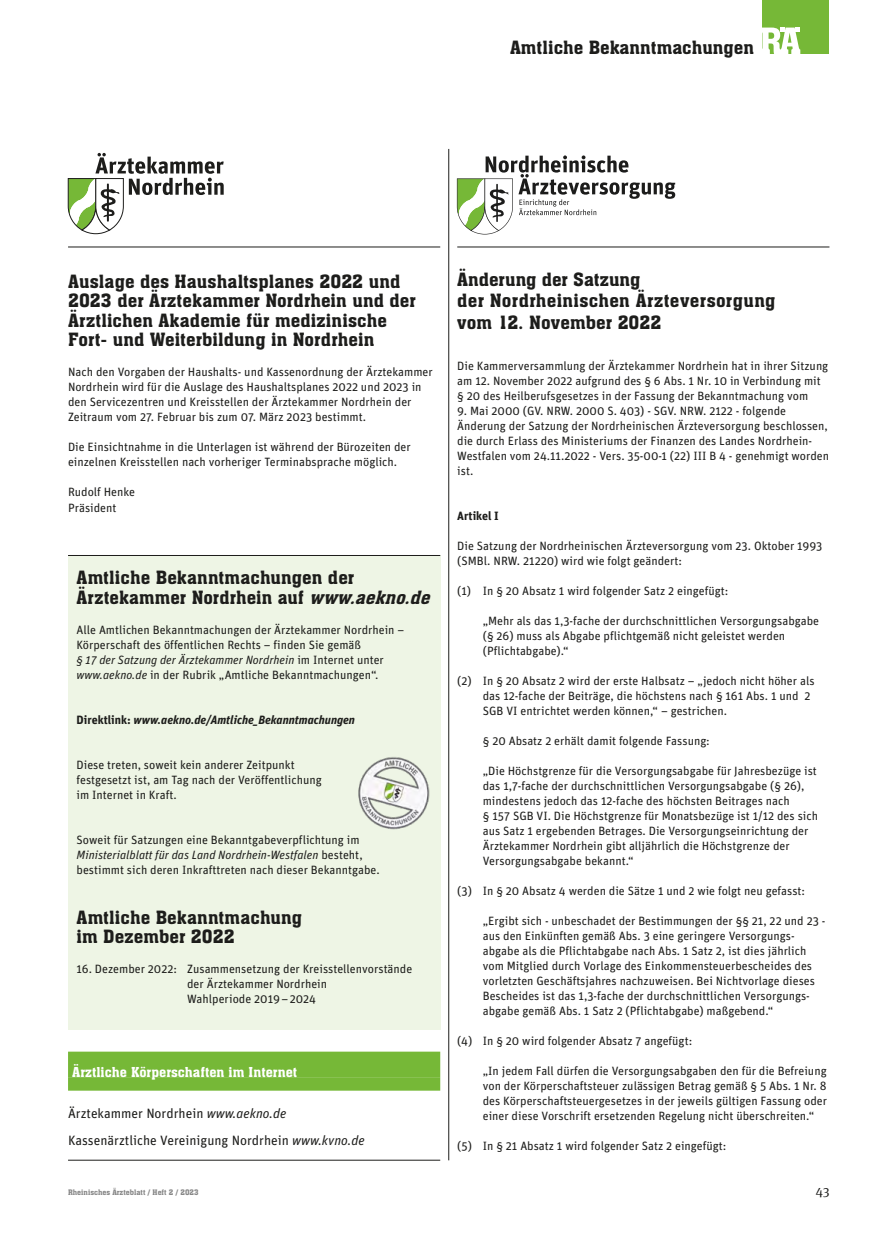
<style>
.page{position:relative;width:872px;height:1234px;background:#fff}
.page>*{position:absolute;margin:0;border:0;box-sizing:border-box;transform-origin:0 0}
.t1{font:18px/19.5px "Aachen BT";letter-spacing:.005em;color:#1d1d1b}
.t2{font:13.5px/27px "Unit Pro";color:#1d1d1b}
.t3{font:13.5px "Aachen BT";color:#fff}
.t4{font:13.5px "Meta Serif Pro";color:#1d1d1b}
.t5{font:12px/15px "Unit Pro";color:#1d1d1b}
.t6{font:italic 700 12px "Unit Pro";color:#1d1d1b}
.t7{font:700 12px "Unit Pro";color:#1d1d1b}
.t8{font:700 7.8px "Unit";letter-spacing:.03em;color:#1d1d1b}
.t9{font:7.5px "Aachen BT";color:#878787}
.s1{font-style:italic}
.s2{font-style:normal}
</style>
<div class="page">
<div style="left:762px;top:0;width:67px;height:54px;background:#76b837"></div>
<svg style="left:762px;top:28px;width:38px;height:26px"></svg>
<svg style="left:67px;top:153px;width:157px;height:81px"></svg>
<hr style="left:107px;top:184px;width:2px;height:37px;background:#1d1d1b">
<div style="left:68px;top:555px;width:372px;height:474px;background:#eef5e5"></div>
<img style="left:358px;top:757px;width:72px;height:73px">
<hr style="left:68px;top:555px;width:372px;height:1px;background:#1d1d1b">
<svg style="left:457px;top:155px;width:218px;height:79px"></svg>
<hr style="left:68px;top:247px;width:372px;height:1px;background:#1d1d1b">
<hr style="left:457px;top:247px;width:372px;height:1px;background:#1d1d1b">
<hr style="left:68px;top:1159px;width:372px;height:1px;background:#1d1d1b">
<div style="left:68px;top:1051px;width:372px;height:25px;background:#76b837"></div>
<div style="left:68px;top:1076px;width:372px;height:14px;background:#76b837"></div>
<hr style="left:448px;top:149px;width:1px;height:1010px;background:#1d1d1b">
<h1 class="t1" style="left:510px;top:37px;width:245px">Amtliche Bekanntmachungen</h1>
<h1 class="t1" style="left:68px;top:271px;width:349px">Auslage des Haushaltsplanes 2022 und 2023 der Ärztekammer Nordrhein und der Ärztlichen Akademie für medizinische Fort- und Weiterbildung in Nordrhein</h1>
<p class="t5" style="left:68px;top:364px;width:366px">Nach den Vorgaben der Haushalts- und Kassenordnung der Ärztekammer Nordrhein wird für die Auslage des Haushaltsplanes 2022 und 2023 in den Servicezentren und Kreisstellen der Ärztekammer Nordrhein der Zeitraum vom 27. Februar bis zum 07. März 2023 bestimmt.</p>
<p class="t5" style="left:68px;top:439px;width:344px">Die Einsichtnahme in die Unterlagen ist während der Bürozeiten der einzelnen Kreisstellen nach vorheriger Terminabsprache möglich.</p>
<p class="t5" style="left:68px;top:484px;width:69px">Rudolf Henke<br>Präsident</p>
<p class="t8" style="left:131px;top:366px;width:69px">öffentlichen Rechts</p>
<h1 class="t1" style="left:77px;top:567px;width:360px">Amtliche Bekanntmachungen der<br>Ärztekammer Nordrhein auf <span class="s1">www.aekno.de</span></h1>
<p class="t5" style="left:77px;top:621px;width:329px">Alle Amtlichen Bekanntmachungen der Ärztekammer Nordrhein – Körperschaft des öffentlichen Rechts – finden Sie gemäß<br><span class="s1">§ 17 der Satzung der Ärztekammer Nordrhein</span> im Internet unter <span class="s1">www.aekno.de</span> in der Rubrik „Amtliche Bekanntmachungen“.</p>
<p class="t6" style="left:77px;top:710px;width:280px"><span class="s2">Direktlink:</span> www.aekno.de/Amtliche_Bekanntmachungen</p>
<p class="t5" style="left:77px;top:756px;width:247px">Diese treten, soweit kein anderer Zeitpunkt festgesetzt ist, am Tag nach der Veröffentlichung im Internet in Kraft.</p>
<p class="t5" style="left:77px;top:831px;width:304px">Soweit für Satzungen eine Bekanntgabeverpflichtung im<br><span class="s1">Ministerialblatt für das Land Nordrhein-Westfalen</span> besteht, bestimmt sich deren Inkrafttreten nach dieser Bekanntgabe.</p>
<h1 class="t1" style="left:77px;top:906px;width:227px">Amtliche Bekanntmachung im Dezember 2022</h1>
<p class="t5" style="left:187px;top:960px;width:227px;text-indent:-111px">16. Dezember 2022: Zusammensetzung der Kreisstellenvorstände der Ärztekammer Nordrhein<br>Wahlperiode 2019–2024</p>
<p class="t3" style="left:72px;top:1063px;width:226px">Ärztliche Körperschaften im Internet</p>
<p class="t2" style="left:68px;top:1098px;width:298px">Ärztekammer Nordrhein <span class="s1">www.aekno.de<br></span>Kassenärztliche Vereinigung Nordrhein <span class="s1">www.kvno.de</span></p>
<h1 class="t1" style="left:457px;top:268px;width:320px;line-height:21.8px">Änderung der Satzung<br>der Nordrheinischen Ärzteversorgung vom 12. November 2022</h1>
<p class="t5" style="left:457px;top:357px;width:372px">Die Kammerversammlung der Ärztekammer Nordrhein hat in ihrer Sitzung am 12. November 2022 aufgrund des § 6 Abs. 1 Nr. 10 in Verbindung mit § 20 des Heilberufsgesetzes in der Fassung der Bekanntmachung vom</p>
<p class="t5" style="left:457px;top:402px;width:373px">9. Mai 2000 (GV. NRW. 2000 S. 403) - SGV. NRW. 2122 - folgende Änderung der Satzung der Nordrheinischen Ärzteversorgung beschlossen, die durch Erlass des Ministeriums der Finanzen des Landes Nordrhein-Westfalen vom 24.11.2022 - Vers. 35-00-1 (22) III B 4 - genehmigt worden ist.</p>
<p class="t7" style="left:457px;top:507px;width:43px">Artikel I</p>
<p class="t5" style="left:457px;top:537px;width:367px">Die Satzung der Nordrheinischen Ärzteversorgung vom 23. Oktober 1993 (SMBl. NRW. 21220) wird wie folgt geändert:</p>
<p class="t5" style="left:457px;top:582px;width:273px">(1) In § 20 Absatz 1 wird folgender Satz 2 eingefügt:</p>
<p class="t5" style="left:483px;top:612px;width:338px">„Mehr als das 1,3-fache der durchschnittlichen Versorgungsabgabe (§ 26) muss als Abgabe pflichtgemäß nicht geleistet werden (Pflichtabgabe).“</p>
<p class="t5" style="left:483px;top:672px;width:333px;text-indent:-26px">(2) In § 20 Absatz 2 wird der erste Halbsatz – „jedoch nicht höher als das 12-fache der Beiträge, die höchstens nach § 161 Abs. 1 und 2<br>SGB VI entrichtet werden können,“ – gestrichen.</p>
<p class="t5" style="left:483px;top:732px;width:229px">§ 20 Absatz 2 erhält damit folgende Fassung:</p>
<p class="t5" style="left:483px;top:762px;width:337px">„Die Höchstgrenze für die Versorgungsabgabe für Jahresbezüge ist das 1,7-fache der durchschnittlichen Versorgungsabgabe (§ 26), mindestens jedoch das 12-fache des höchsten Beitrages nach<br>§ 157 SGB VI. Die Höchstgrenze für Monatsbezüge ist 1/12 des sich aus Satz 1 ergebenden Betrages. Die Versorgungseinrichtung der Ärztekammer Nordrhein gibt alljährlich die Höchstgrenze der Versorgungsabgabe bekannt.“</p>
<p class="t5" style="left:457px;top:882px;width:349px">(3) In § 20 Absatz 4 werden die Sätze 1 und 2 wie folgt neu gefasst:</p>
<p class="t5" style="left:483px;top:912px;width:344px">„Ergibt sich - unbeschadet der Bestimmungen der §§ 21, 22 und 23 - aus den Einkünften gemäß Abs. 3 eine geringere Versorgungs&shy;abgabe als die Pflichtabgabe nach Abs. 1 Satz 2, ist dies jährlich vom Mitglied durch Vorlage des Einkommensteuerbescheides des vorletzten Geschäftsjahres nachzuweisen. Bei Nichtvorlage dieses Bescheides ist das 1,3-fache der durchschnittlichen Versorgungs&shy;abgabe gemäß Abs. 1 Satz 2 (Pflichtabgabe) maßgebend.“</p>
<p class="t5" style="left:457px;top:1032px;width:236px">(4) In § 20 wird folgender Absatz 7 angefügt:</p>
<p class="t5" style="left:483px;top:1062px;width:346px;text-align:justify">„In jedem Fall dürfen die Versorgungsabgaben den für die Befreiung von der Körperschaftsteuer zulässigen Betrag gemäß § 5 Abs. 1 Nr. 8 des Körperschaftsteuergesetzes in der jeweils gültigen Fassung oder einer diese Vorschrift ersetzenden Regelung nicht überschreiten.“</p>
<p class="t5" style="left:457px;top:1137px;width:271px">(5) In § 21 Absatz 1 wird folgender Satz 2 eingefügt:</p>
<p class="t9" style="left:68px;top:1187px;width:132px">Rheinisches Ärzteblatt / Heft 2 / 2023</p>
<p class="t4" style="left:816px;top:1180px;width:15px">43</p>
</div>
